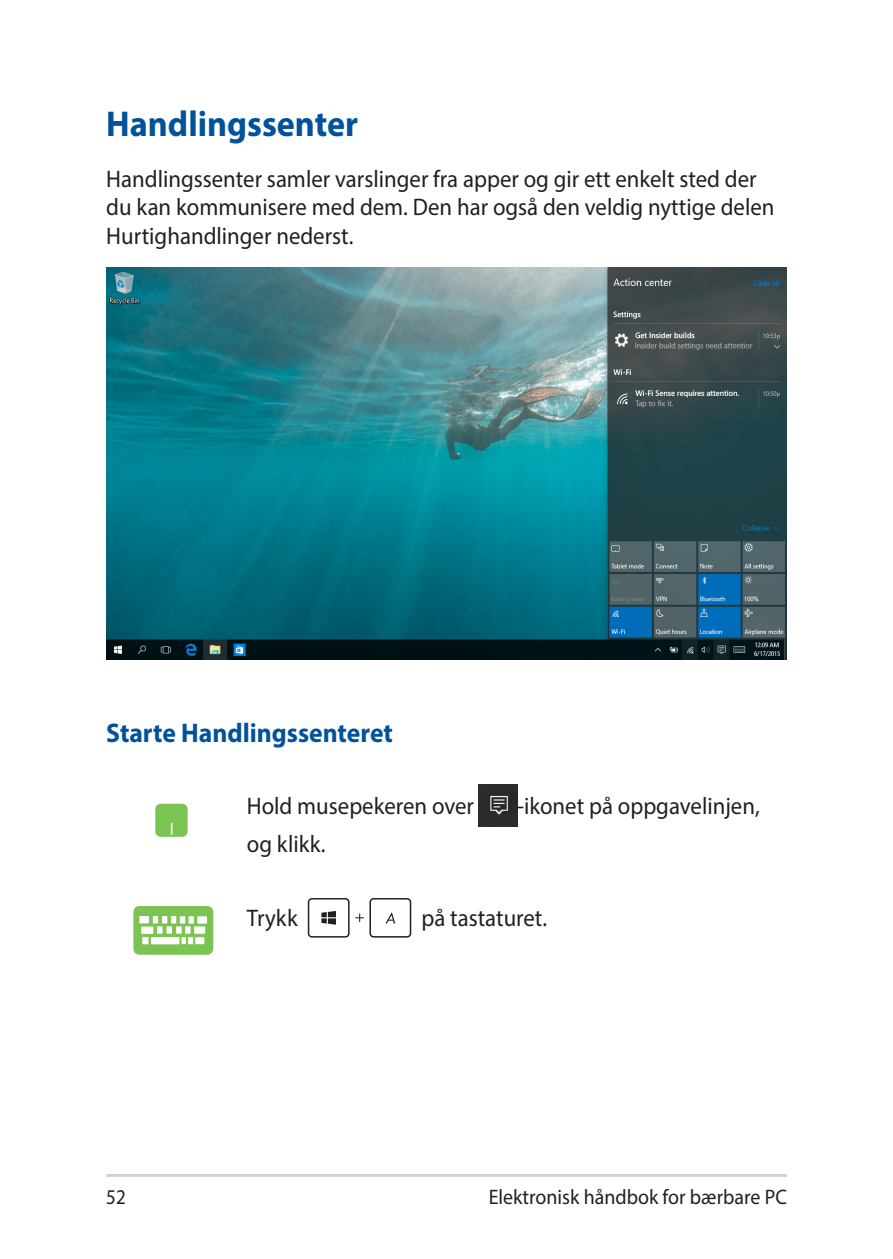
<style>
.page{position:relative;width:893px;height:1259px;background:#fff}
.page>*{position:absolute;margin:0;border:0;box-sizing:border-box;transform-origin:0 0}
.t1{font:700 36px "Myriad Pro";color:#01529a;scale:.95 1}
.t2{font:700 27px "Myriad Pro";color:#01529a;scale:.95 1}
.t3{font:24px/28.8px "Myriad Pro";color:#231f20;scale:.95 1}
.t4{font:21px "Myriad Pro";color:#231f20;scale:.95 1}
.t5{font:21px "Myriad Pro";color:#231f20;scale:.9 1}
</style>
<div class="page">
<hr style="left:106px;top:1174px;width:681px;height:3px;background:#d1d2d4">
<img style="left:106px;top:267px;width:681px;height:392px">
<svg style="left:155px;top:803px;width:33px;height:34px"></svg>
<img style="left:479px;top:784px;width:38px;height:42px">
<div style="left:134px;top:907px;width:78px;height:46px;background:#7bc352;border-radius:5px"></div>
<div style="left:133px;top:906px;width:80px;height:48px;border:2px solid #7bc352;border-radius:5px"></div>
<svg style="left:153px;top:916px;width:41px;height:7px"></svg>
<div style="left:197px;top:916px;width:10px;height:7px;background:#fff"></div>
<div style="left:141px;top:926px;width:12px;height:8px;background:#fff"></div>
<div style="left:142px;top:937px;width:6px;height:7px;background:#fff"></div>
<div style="left:157px;top:926px;width:6px;height:7px;background:#fff"></div>
<div style="left:166px;top:926px;width:6px;height:7px;background:#fff"></div>
<div style="left:176px;top:926px;width:6px;height:7px;background:#fff"></div>
<div style="left:185px;top:926px;width:6px;height:7px;background:#fff"></div>
<div style="left:194px;top:926px;width:11px;height:7px;background:#fff"></div>
<div style="left:195px;top:937px;width:9px;height:7px;background:#fff"></div>
<div style="left:139px;top:916px;width:10px;height:7px;background:#fff"></div>
<svg style="left:151px;top:937px;width:45px;height:18px"></svg>
<div style="left:369px;top:898px;width:42px;height:39px;border:2px solid #231f20;border-radius:3px"></div>
<svg style="left:355px;top:913px;width:9px;height:9px"></svg>
<div style="left:308px;top:898px;width:42px;height:39px;border:2px solid #231f20;border-radius:3px"></div>
<svg style="left:321px;top:911px;width:15px;height:13px"></svg>
<svg style="left:385px;top:912px;width:10px;height:11px"></svg>
<h1 class="t1" style="left:106px;top:101px;width:267px">Handlingssenter</h1>
<p class="t3" style="left:106px;top:164px;width:705px">Handlingssenter samler varslinger fra apper og gir ett enkelt sted der du kan kommunisere med dem. Den har også den veldig nyttige delen<br>Hurtighandlinger nederst.</p>
<p class="t2" style="left:106px;top:715px;width:303px">Starte Handlingssenteret</p>
<p class="t3" style="left:247px;top:791px;width:241px">Hold musepekeren over</p>
<p class="t3" style="left:517px;top:791px;width:257px">-ikonet på oppgavelinjen,</p>
<p class="t3" style="left:247px;top:828px;width:84px">og klikk.</p>
<p class="t3" style="left:247px;top:903px;width:55px">Trykk</p>
<p class="t3" style="left:421px;top:903px;width:134px">på tastaturet.</p>
<p class="t5" style="left:106px;top:1184px;width:23px">52</p>
<p class="t4" style="left:489px;top:1184px;width:315px">Elektronisk håndbok for bærbare PC</p>
</div>
